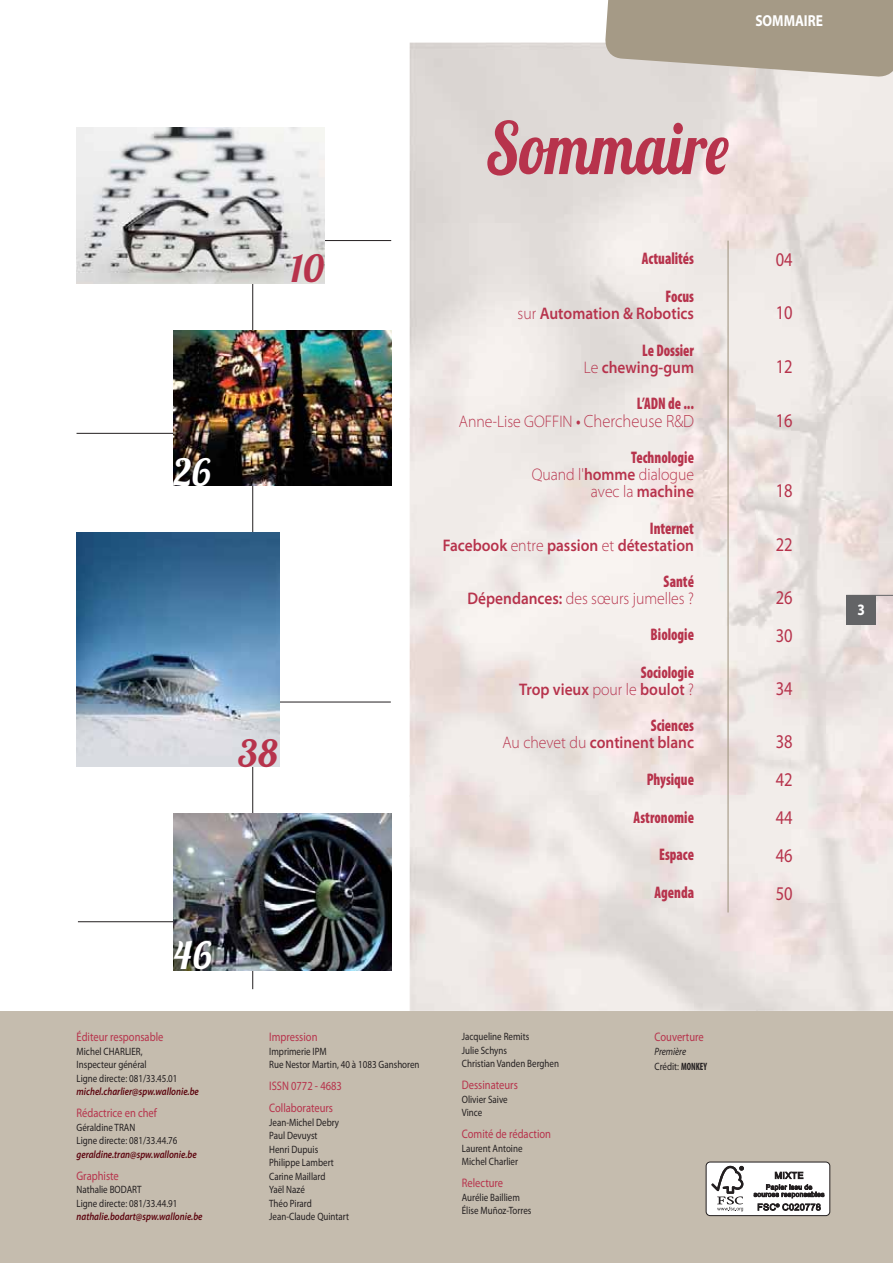
<style>
.page{position:relative;width:893px;height:1263px;background:#fff}
.page>*{position:absolute;margin:0;border:0;box-sizing:border-box;transform-origin:0 0}
.t1{font:72px "Lobster 1.4";color:#b7334c;scale:.83 1}
.t2{font:37.5px "Lobster 1.4";color:#b7334c}
.t3{font:37.5px "Lobster 1.4";color:#fff}
.t4{font:19.5px "Myriad Pro";color:#b7334c;scale:.85 1}
.t5{font:600 semi-expanded 16.8px/17.1px "Myriad Pro";color:#b7334c;text-align:right;scale:.85 1}
.t6{font:300 semi-expanded 16.8px/17.1px "Myriad Pro";color:#b7334c;text-align:right;scale:.85 1}
.t7{font:900 condensed 16.8px "Myriad Pro";color:#b7334c;scale:.85 1}
.t8{font:700 15.9px "Myriad Pro";color:#fff;scale:.85 1}
.t9{font:12.45px/22px "Myriad Pro";color:#b7334c;scale:.85 1}
.t10{font:10.65px/13.5px "Myriad Pro";color:#231f20;scale:.85 1}
.t11{font:italic 600 10.65px "Myriad Pro";color:#5c040e;scale:.85 1}
.t12{font:italic 10.65px/15.6px "Myriad Pro";color:#231f20;scale:.85 1}
.s1{font-weight:900;font-stretch:condensed}
.s2{font-weight:300}
.s3{font-weight:600;font-style:italic;font-stretch:normal}
.s4{font-size:17.7px}
.s5{font-weight:600}
.s6{font-style:normal}
.s7{font-weight:700;font-style:normal;font-stretch:condensed}
</style>
<div class="page">
<hr style="left:252px;top:128px;width:1px;height:861px;background:#231f20">
<hr style="left:252px;top:240px;width:139px;height:1px;background:#231f20">
<hr style="left:252px;top:702px;width:139px;height:1px;background:#231f20">
<hr style="left:77px;top:433px;width:175px;height:1px;background:#231f20">
<hr style="left:78px;top:921px;width:178px;height:1px;background:#231f20">
<div style="left:0;top:1011px;width:893px;height:252px;background:#c5bcae"></div>
<div style="left:846px;top:595px;width:30px;height:30px;background:#636466"></div>
<hr style="left:846px;top:595px;width:47px;height:1px;background:#636466">
<img style="left:77px;top:128px;width:247px;height:155px">
<img style="left:77px;top:532px;width:202px;height:235px">
<img style="left:174px;top:330px;width:217px;height:156px">
<img style="left:174px;top:813px;width:217px;height:157px">
<svg style="left:604px;top:0;width:289px;height:78px"></svg>
<hr style="left:727px;top:241px;width:2px;height:671px;background:#a59a86">
<div style="left:706px;top:1162px;width:124px;height:53px;background:#fff;border-radius:4px"></div>
<div style="left:706px;top:1161px;width:124px;height:55px;border:1px solid #231f20;border-radius:4px"></div>
<svg style="left:711px;top:1166px;width:33px;height:45px"></svg>
<svg style="left:754px;top:1171px;width:70px;height:40px"></svg>
<h3 class="t8" style="left:755px;top:15px;width:81px">SOMMAIRE</h3>
<h1 class="t1" style="left:486px;top:123px;width:294px">Sommaire</h1>
<h2 class="t3" style="left:174px;top:459px;width:39px">26</h2>
<h2 class="t3" style="left:174px;top:942px;width:40px">46</h2>
<p class="t9" style="left:77px;top:1027px;width:104px">Éditeur responsable</p>
<p class="t10" style="left:77px;top:1045px;width:120px">Michel CHARLIER,<br>Inspecteur général<br>Ligne directe: 081/33.45.01</p>
<p class="t11" style="left:77px;top:1088px;width:145px">michel.charlier@spw.wallonie.be</p>
<p class="t9" style="left:77px;top:1103px;width:96px">Rédactrice en chef</p>
<p class="t10" style="left:77px;top:1121px;width:120px">Géraldine TRAN<br>Ligne directe: 081/33.44.76</p>
<p class="t11" style="left:77px;top:1150px;width:143px">geraldine.tran@spw.wallonie.be</p>
<p class="t9" style="left:77px;top:1166px;width:51px">Graphiste</p>
<p class="t10" style="left:77px;top:1184px;width:120px">Nathalie BODART<br>Ligne directe: 081/33.44.91</p>
<p class="t11" style="left:77px;top:1213px;width:150px">nathalie.bodart@spw.wallonie.be</p>
<h2 class="t2" style="left:291px;top:256px;width:34px">10</h2>
<h2 class="t2" style="left:238px;top:740px;width:41px">38</h2>
<h3 class="t7" style="left:642px;top:252px;width:63px">Actualités</h3>
<h3 class="t4" style="left:776px;top:252px;width:21px">04</h3>
<h3 class="t5" style="left:518px;top:290px;width:209px"><span class="s1">Focus<br></span><span class="s2">sur</span> Automation &amp; Robotics</h3>
<h3 class="t4" style="left:776px;top:305px;width:21px">10</h3>
<h3 class="t5" style="left:584px;top:343px;width:131px"><span class="s1">Le Dossier<br></span><span class="s2">Le</span> chewing-gum</h3>
<h3 class="t6" style="left:459px;top:396px;width:278px;line-height:18px"><span class="s1">L’ADN de ...<br></span>Anne-Lise GOFFIN <span class="s3">•</span> <span class="s4">Chercheuse R&amp;D</span></h3>
<h3 class="t6" style="left:532px;top:451px;width:193px"><span class="s1">Technologie<br></span>Quand l'<span class="s5">homme</span> dialogue avec la <span class="s5">machine</span></h3>
<h3 class="t5" style="left:443px;top:521px;width:297px"><span class="s1">Internet<br></span>Facebook <span class="s2">entre</span> passion <span class="s2">et</span> détestation</h3>
<h3 class="t6" style="left:467px;top:574px;width:268px"><span class="s1">Santé<br></span><span class="s5">Dépendances:</span> des sœurs jumelles ?</h3>
<h3 class="t4" style="left:776px;top:359px;width:21px">12</h3>
<h3 class="t4" style="left:776px;top:413px;width:21px">16</h3>
<h3 class="t4" style="left:776px;top:483px;width:21px">18</h3>
<h3 class="t4" style="left:776px;top:537px;width:21px">22</h3>
<h3 class="t4" style="left:776px;top:590px;width:21px">26</h3>
<h3 class="t7" style="left:651px;top:628px;width:53px">Biologie</h3>
<h3 class="t4" style="left:776px;top:628px;width:21px">30</h3>
<h3 class="t5" style="left:519px;top:665px;width:207px"><span class="s1">Sociologie<br></span>Trop vieux <span class="s2">pour le</span> boulot <span class="s2">?</span></h3>
<h3 class="t4" style="left:776px;top:681px;width:21px">34</h3>
<h3 class="t5" style="left:503px;top:719px;width:227px"><span class="s1">Sciences<br></span><span class="s2">Au chevet du</span> continent blanc</h3>
<h3 class="t4" style="left:776px;top:734px;width:21px">38</h3>
<h3 class="t7" style="left:647px;top:773px;width:57px">Physique</h3>
<h3 class="t4" style="left:776px;top:772px;width:21px">42</h3>
<h3 class="t7" style="left:634px;top:810px;width:73px">Astronomie</h3>
<h3 class="t4" style="left:776px;top:810px;width:21px">44</h3>
<h3 class="t7" style="left:659px;top:848px;width:42px">Espace</h3>
<h3 class="t4" style="left:776px;top:848px;width:21px">46</h3>
<h3 class="t7" style="left:654px;top:886px;width:48px">Agenda</h3>
<h3 class="t4" style="left:776px;top:886px;width:21px">50</h3>
<p class="t9" style="left:269px;top:1027px;width:58px">Impression</p>
<p class="t10" style="left:269px;top:1045px;width:178px">Imprimerie IPM<br>Rue Nestor Martin, 40 à 1083 Ganshoren</p>
<p class="t9" style="left:269px;top:1076px;width:87px">ISSN 0772 - 4683<br>Collaborateurs</p>
<p class="t10" style="left:269px;top:1116px;width:95px">Jean-Michel Debry<br>Paul Devuyst<br>Henri Dupuis<br>Philippe Lambert<br>Carine Maillard<br>Yaël Nazé<br>Théo Pirard<br>Jean-Claude Quintart</p>
<p class="t10" style="left:462px;top:1031px;width:116px">Jacqueline Remits<br>Julie Schyns<br>Christian Vanden Berghen</p>
<p class="t9" style="left:462px;top:1075px;width:67px">Dessinateurs</p>
<p class="t10" style="left:462px;top:1093px;width:55px">Olivier Saive<br>Vince</p>
<p class="t9" style="left:462px;top:1124px;width:106px">Comité de rédaction</p>
<p class="t10" style="left:462px;top:1142px;width:73px">Laurent Antoine<br>Michel Charlier</p>
<p class="t9" style="left:462px;top:1173px;width:50px">Relecture</p>
<p class="t10" style="left:462px;top:1191px;width:83px">Aurélie Bailliem<br>Élise Muñoz-Torres</p>
<p class="t9" style="left:654px;top:1027px;width:59px">Couverture</p>
<p class="t12" style="left:654px;top:1044px;width:63px">Première<br><span class="s6">Crédit:</span> <span class="s7">MONKEY</span></p>
<h3 class="t8" style="left:857px;top:604px;width:10px">3</h3>
</div>
